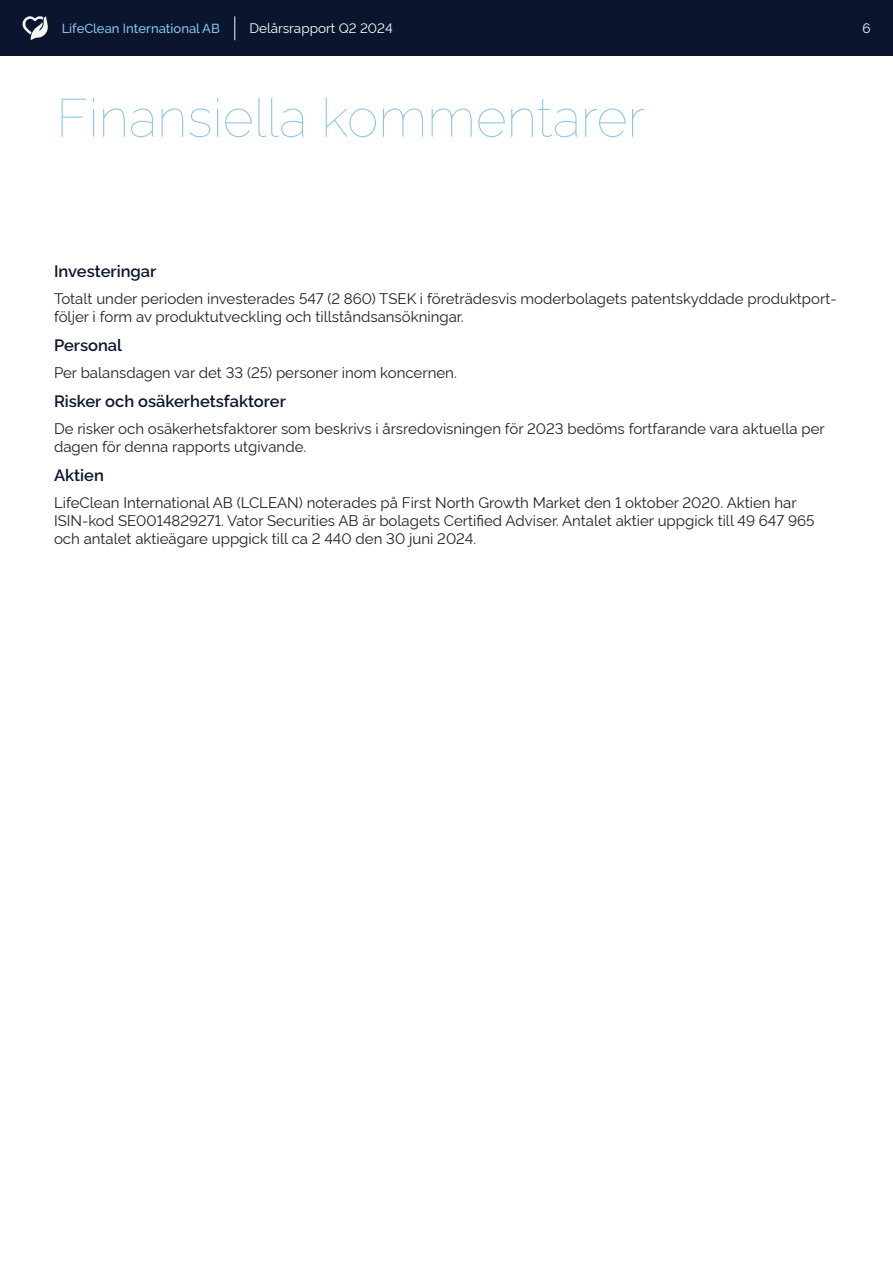
<style>
.page{position:relative;width:893px;height:1263px;background:#fff}
.page>*{position:absolute;margin:0;border:0;box-sizing:border-box;transform-origin:0 0}
.t1{font:100 53.7px "Rawline";color:#89c3ea}
.t2{font:600 16.5px "Rawline";color:#0a152d}
.t3{font:15px/18px "Rawline";color:#231f20}
.t4{font:13.5px "Rawline";color:#fff}
.t5{font:500 13.05px "Raleway";color:#84c4eb}
</style>
<div class="page">
<div style="left:0;top:0;width:893px;height:55px;background:#0b162e"></div>
<svg style="left:23px;top:16px;width:25px;height:24px"></svg>
<svg style="left:234px;top:16px;width:1px;height:24px"></svg>
<p class="t5" style="left:62px;top:21px;width:160px">LifeClean International AB</p>
<p class="t4" style="left:249px;top:17px;width:145px">Delårsrapport Q2 2024</p>
<p class="t4" style="left:862px;top:17px;width:10px">6</p>
<p class="t1" style="left:56px;top:75px;width:590px">Finansiella kommentarer</p>
<p class="t2" style="left:54px;top:258px;width:104px">Investeringar</p>
<p class="t3" style="left:54px;top:288px;width:784px">Totalt under perioden investerades 547 (2 860) TSEK i företrädesvis moderbolagets patentskyddade produktport&shy;följer i form av produktutveckling och tillståndsansökningar.</p>
<p class="t2" style="left:54px;top:332px;width:70px">Personal</p>
<p class="t3" style="left:54px;top:362px;width:404px">Per balansdagen var det 33 (25) personer inom koncernen.</p>
<p class="t2" style="left:54px;top:388px;width:233px">Risker och osäkerhetsfaktorer</p>
<p class="t3" style="left:54px;top:418px;width:772px">De risker och osäkerhetsfaktorer som beskrivs i årsredovisningen för 2023 bedöms fortfarande vara aktuella per dagen för denna rapports utgivande.</p>
<p class="t2" style="left:54px;top:462px;width:51px">Aktien</p>
<p class="t3" style="left:54px;top:492px;width:762px">LifeClean International AB (LCLEAN) noterades på First North Growth Market den 1 oktober 2020. Aktien har<br>ISIN-kod SE0014829271. Vator Securities AB är bolagets Certified Adviser. Antalet aktier uppgick till 49 647 965 och antalet aktieägare uppgick till ca 2 440 den 30 juni 2024.</p>
</div>
